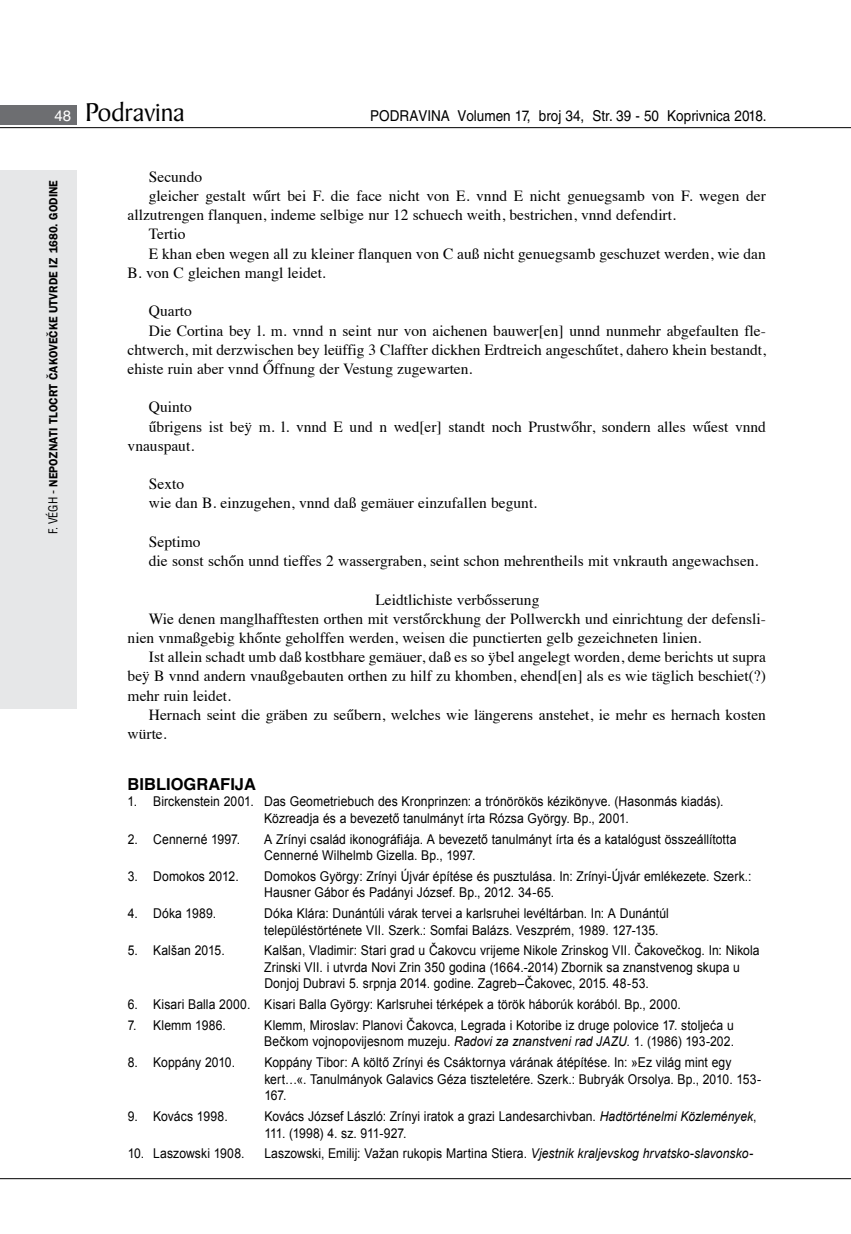
<style>
.page{position:relative;width:851px;height:1234px;background:#fff}
.page>*{position:absolute;margin:0;border:0;box-sizing:border-box;transform-origin:0 0}
.t1{font:27.6px "Baker Signet BT";color:#000}
.t2{font:700 16.5px "Helvetica LT Skin 29";color:#000}
.t3{font:15.45px/19.2px "Times";color:#000}
.t4{font:15px "Helvetica LT Skin 29";color:#000;scale:.9 1}
.t5{font:13.5px/16.5px "Arial";letter-spacing:.005em;color:#000;scale:.9 1}
.t6{font:600 12px "ITC Franklin Gothic Skin 29";letter-spacing:-.005em;color:#000;scale:.94 1}
.s1{font-family:"Helvetica LT Skin 29";font-size:15px;color:#fff}
.s2{font-family:"Helvetica LT Skin 29";font-weight:400;font-stretch:condensed}
.s3{font-style:italic}
</style>
<div class="page">
<div style="left:0;top:170px;width:77px;height:538px;background:#e6e7e8"></div>
<div style="left:0;top:105px;width:77px;height:19px;background:#6d6e71"></div>
<hr style="left:0;top:127px;width:850px;height:1px;background:#000">
<hr style="left:0;top:1177px;width:850px;height:1px;background:#000">
<h1 class="t1" style="left:55px;top:95px;width:131px"><span class="s1">48</span> Podravina</h1>
<p class="t4" style="left:370px;top:107px;width:442px">PODRAVINA Volumen 17, broj 34, Str. 39 - 50 Koprivnica 2018.</p>
<p class="t6" style="left:46px;top:534px;width:378px;rotate:-90deg"><span class="s2">F. VÉGH -</span> NEPOZNATI TLOCRT ČAKOVEČKE UTVRDE IZ 1680. GODINE</p>
<p class="t3" style="left:149px;top:166px;width:55px">Secundo</p>
<p class="t3" style="left:149px;top:185px;width:618px">gleicher gestalt wűrt bei F. die face nicht von E. vnnd E nicht genuegsamb von F. wegen der</p>
<p class="t3" style="left:128px;top:204px;width:549px">allzutrengen flanquen, indeme selbige nur 12 schuech weith, bestrichen, vnnd defendirt.</p>
<p class="t3" style="left:149px;top:223px;width:38px">Tertio</p>
<p class="t3" style="left:149px;top:242px;width:618px">E khan eben wegen all zu kleiner flanquen von C auß nicht genuegsamb geschuzet werden, wie dan</p>
<p class="t3" style="left:128px;top:262px;width:200px">B. von C gleichen mangl leidet.</p>
<p class="t3" style="left:149px;top:300px;width:44px">Quarto</p>
<p class="t3" style="left:149px;top:319px;width:618px">Die Cortina bey l. m. vnnd n seint nur von aichenen bauwer[en] unnd nunmehr abgefaulten fle-</p>
<p class="t3" style="left:128px;top:338px;width:639px">chtwerch, mit derzwischen bey leüffig 3 Claffter dickhen Erdtreich angeschűtet, dahero khein bestandt,</p>
<p class="t3" style="left:128px;top:358px;width:346px">ehiste ruin aber vnnd Őffnung der Vestung zugewarten.</p>
<p class="t3" style="left:149px;top:396px;width:44px">Quinto</p>
<p class="t3" style="left:149px;top:415px;width:618px">űbrigens ist beÿ m. l. vnnd E und n wed[er] standt noch Prustwőhr, sondern alles wűest vnnd</p>
<p class="t3" style="left:128px;top:434px;width:68px">vnauspaut.</p>
<p class="t3" style="left:149px;top:473px;width:389px">Sexto<br>wie dan B. einzugehen, vnnd daß gemäuer einzufallen begunt.</p>
<p class="t3" style="left:149px;top:530px;width:611px">Septimo<br>die sonst schőn unnd tieffes 2 wassergraben, seint schon mehrentheils mit vnkrauth angewachsen.</p>
<p class="t3" style="left:375px;top:588px;width:165px">Leidtlichiste verbősserung</p>
<p class="t3" style="left:149px;top:607px;width:618px">Wie denen manglhafftesten orthen mit verstőrckhung der Pollwerckh und einrichtung der defensli-</p>
<p class="t3" style="left:128px;top:626px;width:575px">nien vnmaßgebig khőnte geholffen werden, weisen die punctierten gelb gezeichneten linien.</p>
<p class="t3" style="left:149px;top:646px;width:618px">Ist allein schadt umb daß kostbhare gemäuer, daß es so ÿbel angelegt worden, deme berichts ut supra</p>
<p class="t3" style="left:128px;top:665px;width:639px">beÿ B vnnd andern vnaußgebauten orthen zu hilf zu khomben, ehend[en] als es wie täglich beschiet(?)</p>
<p class="t3" style="left:128px;top:684px;width:105px">mehr ruin leidet.</p>
<p class="t3" style="left:149px;top:703px;width:618px">Hernach seint die gräben zu seűbern, welches wie längerens anstehet, ie mehr es hernach kosten</p>
<p class="t3" style="left:128px;top:722px;width:41px">würte.</p>
<p class="t2" style="left:128px;top:773px;width:130px">BIBLIOGRAFIJA</p>
<p class="t5" style="left:264px;top:793px;width:511px;text-indent:-137px">1. Birckenstein 2001. Das Geometriebuch des Kronprinzen: a trónörökös kézikönyve. (Hasonmás kiadás).<br>Közreadja és a bevezető tanulmányt írta Rózsa György. Bp., 2001.</p>
<p class="t5" style="left:128px;top:830px;width:127px">2. Cennerné 1997.</p>
<p class="t5" style="left:264px;top:830px;width:526px">A Zrínyi család ikonográfiája. A bevezető tanulmányt írta és a katalógust összeállította<br>Cennerné Wilhelmb Gizella. Bp., 1997.</p>
<p class="t5" style="left:128px;top:867px;width:125px">3. Domokos 2012.</p>
<p class="t5" style="left:264px;top:867px;width:542px">Domokos György: Zrínyi Újvár építése és pusztulása. In: Zrínyi-Újvár emlékezete. Szerk.:<br>Hausner Gábor és Padányi József. Bp., 2012. 34-65.</p>
<p class="t5" style="left:128px;top:905px;width:100px">4. Dóka 1989.</p>
<p class="t5" style="left:264px;top:905px;width:451px">Dóka Klára: Dunántúli várak tervei a karlsruhei levéltárban. In: A Dunántúl településtörténete VII. Szerk.: Somfai Balázs. Veszprém, 1989. 127-135.</p>
<p class="t5" style="left:128px;top:942px;width:109px">5. Kalšan 2015.</p>
<p class="t5" style="left:264px;top:942px;width:552px">Kalšan, Vladimir: Stari grad u Čakovcu vrijeme Nikole Zrinskog VII. Čakovečkog. In: Nikola<br>Zrinski VII. i utvrda Novi Zrin 350 godina (1664.-2014) Zbornik sa znanstvenog skupa u<br>Donjoj Dubravi 5. srpnja 2014. godine. Zagreb–Čakovec, 2015. 48-53.</p>
<p class="t5" style="left:128px;top:996px;width:616px">6. Kisari Balla 2000. Kisari Balla György: Karlsruhei térképek a török háborúk korából. Bp., 2000.</p>
<p class="t5" style="left:128px;top:1016px;width:111px">7. Klemm 1986.</p>
<p class="t5" style="left:264px;top:1016px;width:523px">Klemm, Miroslav: Planovi Čakovca, Legrada i Kotoribe iz druge polovice 17. stoljeća u<br>Bečkom vojnopovijesnom muzeju. <span class="s3">Radovi za znanstveni rad JAZU.</span> 1. (1986) 193-202.</p>
<p class="t5" style="left:128px;top:1054px;width:121px">8. Koppány 2010.</p>
<p class="t5" style="left:264px;top:1054px;width:553px">Koppány Tibor: A költő Zrínyi és Csáktornya várának átépítése. In: »Ez világ mint egy kert…«. Tanulmányok Galavics Géza tiszteletére. Szerk.: Bubryák Orsolya. Bp., 2010. 153-<br>167.</p>
<p class="t5" style="left:128px;top:1107px;width:113px">9. Kovács 1998.</p>
<p class="t5" style="left:264px;top:1107px;width:548px">Kovács József László: Zrínyi iratok a grazi Landesarchivban. <span class="s3">Hadtörténelmi Közlemények</span>,<br>111. (1998) 4. sz. 911-927.</p>
<p class="t5" style="left:128px;top:1145px;width:131px">10. Laszowski 1908.</p>
<p class="t5" style="left:264px;top:1145px;width:544px">Laszowski, Emilij: Važan rukopis Martina Stiera. <span class="s3">Vjestnik kraljevskog hrvatsko-slavonsko-</span></p>
</div>
